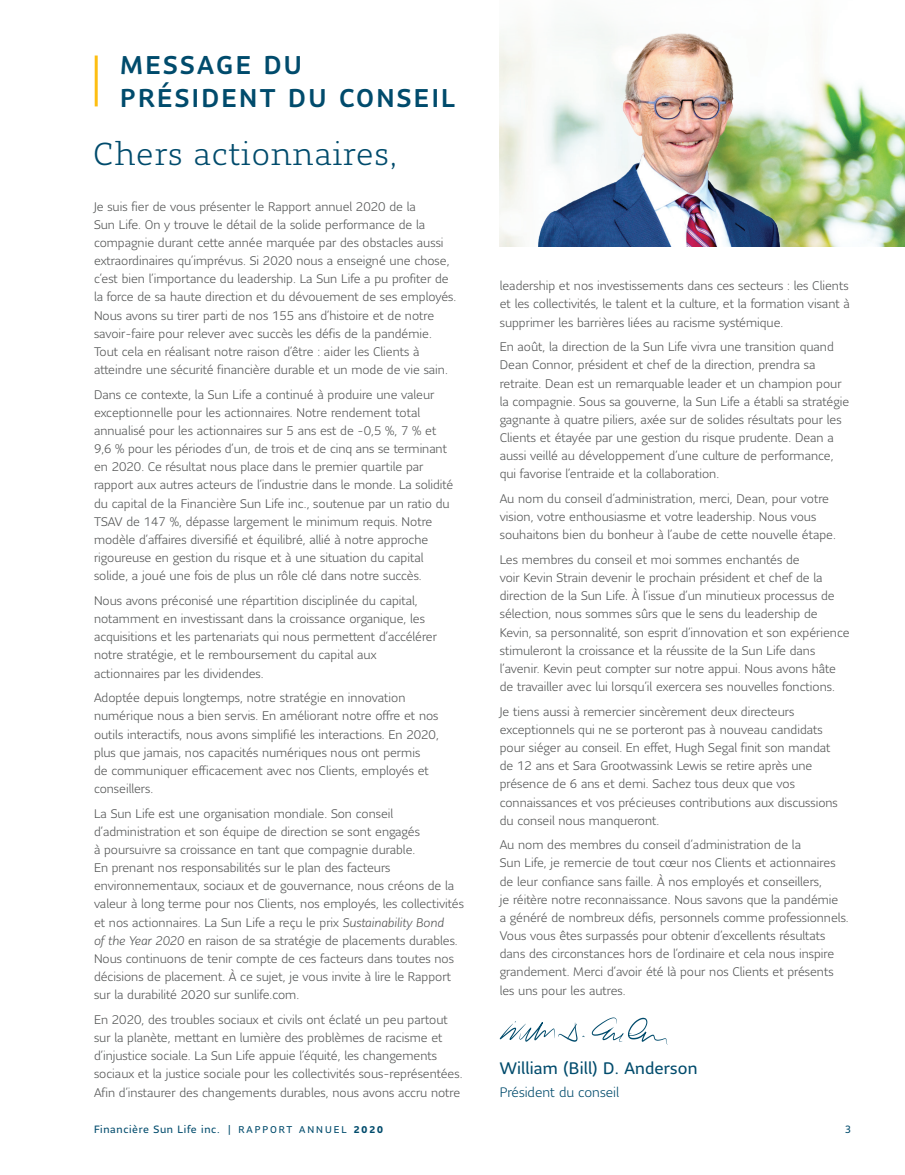
<style>
.page{position:relative;width:905px;height:1175px;background:#fff}
.page>*{position:absolute;margin:0;border:0;box-sizing:border-box;transform-origin:0 0}
.t1{font:300 31.5px "Sun Life Serif";letter-spacing:.03em;color:#004b6c}
.t2{font:500 25.5px/33px "Sun Life Sans";letter-spacing:.09em;color:#004b6c}
.t3{font:16.5px "Sun Life Sans";letter-spacing:.01em;color:#004b6c}
.t4{font:300 13.5px "Sun Life Sans";color:#004b6c}
.t5{font:300 12.3px/18.1px "Sun Life Sans";color:#545555}
.t6{font:10.5px "Sun Life Sans";letter-spacing:.06em;color:#004b6c}
.s1{font-style:italic}
.s2{font-size:9.75px}
.s3{font-weight:700;font-size:9.75px}
</style>
<div class="page">
<hr style="left:95px;top:56px;width:3px;height:50px;background:#fdbe12">
<img style="left:812px;top:76px;width:92px;height:170px">
<img style="left:500px;top:23px;width:312px;height:223px">
<svg style="left:500px;top:1021px;width:84px;height:20px"></svg>
<svg style="left:591px;top:1017px;width:76px;height:27px"></svg>
<h1 class="t2" style="left:120px;top:47px;width:336px">MESSAGE DU<br>PRÉSIDENT DU CONSEIL</h1>
<p class="t1" style="left:93px;top:133px;width:305px">Chers actionnaires,</p>
<p class="t5" style="left:94px;top:197px;width:364px">Je suis fier de vous présenter le Rapport annuel 2020 de la<br>Sun Life. On y trouve le détail de la solide performance de la compagnie durant cette année marquée par des obstacles aussi extraordinaires qu’imprévus. Si 2020 nous a enseigné une chose, c’est bien l’importance du leadership. La Sun Life a pu profiter de la force de sa haute direction et du dévouement de ses employés.<br>Nous avons su tirer parti de nos 155 ans d’histoire et de notre savoir-faire pour relever avec succès les défis de la pandémie.<br>Tout cela en réalisant notre raison d’être : aider les Clients à atteindre une sécurité financière durable et un mode de vie sain.</p>
<p class="t5" style="left:94px;top:385px;width:360px">Dans ce contexte, la Sun Life a continué à produire une valeur exceptionnelle pour les actionnaires. Notre rendement total annualisé pour les actionnaires sur 5 ans est de -0,5 %, 7 % et 9,6 % pour les périodes d’un, de trois et de cinq ans se terminant en 2020. Ce résultat nous place dans le premier quartile par rapport aux autres acteurs de l’industrie dans le monde. La solidité du capital de la Financière Sun Life inc., soutenue par un ratio du TSAV de 147 %, dépasse largement le minimum requis. Notre modèle d’affaires diversifié et équilibré, allié à notre approche rigoureuse en gestion du risque et à une situation du capital solide, a joué une fois de plus un rôle clé dans notre succès.</p>
<p class="t5" style="left:94px;top:591px;width:344px">Nous avons préconisé une répartition disciplinée du capital, notamment en investissant dans la croissance organique, les acquisitions et les partenariats qui nous permettent d’accélérer notre stratégie, et le remboursement du capital aux actionnaires par les dividendes.</p>
<p class="t5" style="left:94px;top:688px;width:346px">Adoptée depuis longtemps, notre stratégie en innovation numérique nous a bien servis. En améliorant notre offre et nos outils interactifs, nous avons simplifié les interactions. En 2020, plus que jamais, nos capacités numériques nous ont permis<br>de communiquer efficacement avec nos Clients, employés et conseillers.</p>
<p class="t5" style="left:94px;top:804px;width:371px">La Sun Life est une organisation mondiale. Son conseil d’administration et son équipe de direction se sont engagés<br>à poursuivre sa croissance en tant que compagnie durable.<br>En prenant nos responsabilités sur le plan des facteurs environnementaux, sociaux et de gouvernance, nous créons de la valeur à long terme pour nos Clients, nos employés, les collectivités et nos actionnaires. La Sun Life a reçu le prix <span class="s1">Sustainability Bond<br>of the Year 2020</span> en raison de sa stratégie de placements durables.<br>Nous continuons de tenir compte de ces facteurs dans toutes nos décisions de placement. À ce sujet, je vous invite à lire le Rapport sur la durabilité 2020 sur sunlife.com.</p>
<p class="t5" style="left:94px;top:1010px;width:370px">En 2020, des troubles sociaux et civils ont éclaté un peu partout sur la planète, mettant en lumière des problèmes de racisme et d’injustice sociale. La Sun Life appuie l’équité, les changements sociaux et la justice sociale pour les collectivités sous-représentées.<br>Afin d’instaurer des changements durables, nous avons accru notre</p>
<p class="t5" style="left:500px;top:276px;width:351px;text-align:justify">leadership et nos investissements dans ces secteurs : les Clients et les collectivités, le talent et la culture, et la formation visant à supprimer les barrières liées au racisme systémique.</p>
<p class="t5" style="left:500px;top:337px;width:351px">En août, la direction de la Sun Life vivra une transition quand Dean Connor, président et chef de la direction, prendra sa retraite. Dean est un remarquable leader et un champion pour la compagnie. Sous sa gouverne, la Sun Life a établi sa stratégie gagnante à quatre piliers, axée sur de solides résultats pour les Clients et étayée par une gestion du risque prudente. Dean a aussi veillé au développement d’une culture de performance, qui favorise l’entraide et la collaboration.</p>
<p class="t5" style="left:500px;top:489px;width:337px">Au nom du conseil d’administration, merci, Dean, pour votre vision, votre enthousiasme et votre leadership. Nous vous souhaitons bien du bonheur à l’aube de cette nouvelle étape.</p>
<p class="t5" style="left:500px;top:550px;width:351px">Les membres du conseil et moi sommes enchantés de<br>voir Kevin Strain devenir le prochain président et chef de la direction de la Sun Life. À l’issue d’un minutieux processus de sélection, nous sommes sûrs que le sens du leadership de Kevin, sa personnalité, son esprit d’innovation et son expérience stimuleront la croissance et la réussite de la Sun Life dans l’avenir. Kevin peut compter sur notre appui. Nous avons hâte de travailler avec lui lorsqu’il exercera ses nouvelles fonctions.</p>
<p class="t5" style="left:500px;top:702px;width:339px">Je tiens aussi à remercier sincèrement deux directeurs exceptionnels qui ne se porteront pas à nouveau candidats pour siéger au conseil. En effet, Hugh Segal finit son mandat de 12 ans et Sara Grootwassink Lewis se retire après une présence de 6 ans et demi. Sachez tous deux que vos connaissances et vos précieuses contributions aux discussions du conseil nous manqueront.</p>
<p class="t5" style="left:500px;top:835px;width:350px">Au nom des membres du conseil d’administration de la<br>Sun Life, je remercie de tout cœur nos Clients et actionnaires de leur confiance sans faille. À nos employés et conseillers,<br>je réitère notre reconnaissance. Nous savons que la pandémie<br>a généré de nombreux défis, personnels comme professionnels.<br>Vous vous êtes surpassés pour obtenir d’excellents résultats dans des circonstances hors de l’ordinaire et cela nous inspire grandement. Merci d’avoir été là pour nos Clients et présents les uns pour les autres.</p>
<p class="t3" style="left:500px;top:1057px;width:199px">William (Bill) D. Anderson</p>
<p class="t4" style="left:500px;top:1083px;width:121px">Président du conseil</p>
<p class="t6" style="left:94px;top:1122px;width:290px">Financière Sun Life inc. <span class="s2">| RAPPORT ANNUEL</span> <span class="s3">2020</span></p>
<p class="t6" style="left:844px;top:1122px;width:8px">3</p>
</div>
